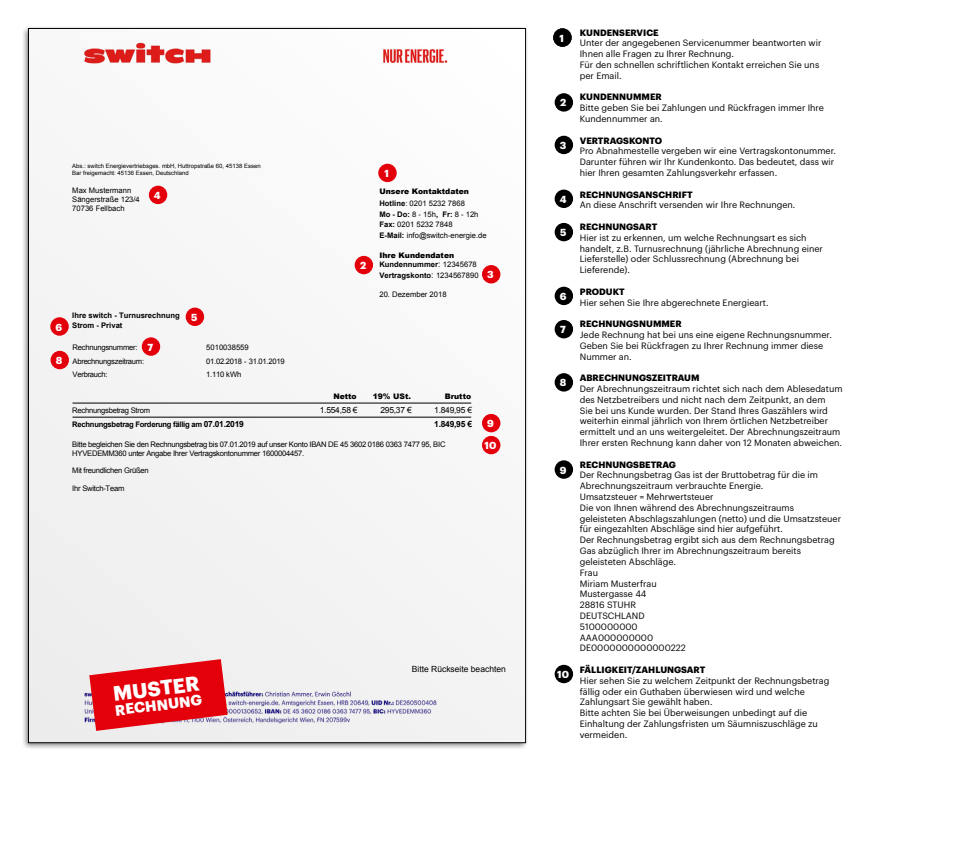
<style>
.page{position:relative;width:964px;height:842px;background:#fff}
.page>*{position:absolute;margin:0;border:0;box-sizing:border-box;transform-origin:0 0}
.t1{font:700 20.4px "Graphik";color:#fff}
.t2{font:700 14.7px "Graphik";color:#fff}
.t3{font:700 10px/22px "Graphik";color:#fff}
.t4{font:9px/10.8px "Graphik";color:#000}
.t5{font:700 9px "Graphik";color:#000}
.t6{font:8.5px "Arial";letter-spacing:-.03em;color:#000}
.t7{font:8.5px "Arial";color:#000}
.t8{font:700 8.5px "Arial";color:#000}
.t9{font:7.6px/13.2px "Arial";letter-spacing:-.035em;color:#000}
.t10{font:700 7.6px/10px "Arial";color:#000}
.t11{font:7.6px/10.5px "Arial";color:#000}
.t12{font:900 7.6px/12.1px "Arial";color:#000}
.t13{font:700 7.6px "Arial";letter-spacing:-.035em;color:#000}
.t14{font:7.6px/8.8px "Arial";color:#000}
.t15{font:5.9px/6.8px "Arial";color:#000}
.s1{font-weight:700}
.s2{font-weight:400}
.s3{font-weight:900}
.s4{font-weight:400;font-size:8.5px}
.s5{font-style:inherit}
.s6{font-size:8.5px}
</style>
<div class="page">
<div style="left:21px;top:25px;width:508px;height:725px;background:#000;opacity:.5"></div>
<div style="left:28px;top:28px;width:498px;height:715px;background:#f5f5f5"></div>
<div style="left:553px;top:28px;width:19px;height:19px;background:#000;border-radius:50%"></div>
<div style="left:555px;top:136px;width:18px;height:18px;background:#000;border-radius:50%"></div>
<div style="left:555px;top:93px;width:18px;height:19px;background:#000;border-radius:50%"></div>
<div style="left:555px;top:190px;width:18px;height:18px;background:#000;border-radius:50%"></div>
<div style="left:555px;top:223px;width:18px;height:18px;background:#000;border-radius:50%"></div>
<div style="left:555px;top:287px;width:18px;height:18px;background:#000;border-radius:50%"></div>
<div style="left:555px;top:320px;width:18px;height:18px;background:#000;border-radius:50%"></div>
<div style="left:555px;top:373px;width:18px;height:19px;background:#000;border-radius:50%"></div>
<div style="left:555px;top:460px;width:18px;height:19px;background:#000;border-radius:50%"></div>
<div style="left:555px;top:665px;width:18px;height:18px;background:#000;border-radius:50%"></div>
<div style="left:378px;top:164px;width:19px;height:18px;background:#e3000b;border-radius:50%"></div>
<div style="left:355px;top:256px;width:18px;height:18px;background:#e3000b;border-radius:50%"></div>
<div style="left:482px;top:265px;width:18px;height:18px;background:#e3000b;border-radius:50%"></div>
<div style="left:149px;top:186px;width:18px;height:18px;background:#e3000b;border-radius:50%"></div>
<div style="left:186px;top:308px;width:18px;height:18px;background:#e3000b;border-radius:50%"></div>
<div style="left:50px;top:317px;width:19px;height:19px;background:#e3000b;border-radius:50%"></div>
<div style="left:142px;top:337px;width:18px;height:19px;background:#e3000b;border-radius:50%"></div>
<div style="left:51px;top:351px;width:18px;height:18px;background:#e3000b;border-radius:50%"></div>
<div style="left:482px;top:414px;width:18px;height:18px;background:#e3000b;border-radius:50%"></div>
<div style="left:482px;top:436px;width:18px;height:18px;background:#e3000b;border-radius:50%"></div>
<svg style="left:89px;top:659px;width:139px;height:72px"></svg>
<p class="t3" style="left:55px;top:315px;width:8px">6</p>
<p class="t3" style="left:56px;top:349px;width:8px">8</p>
<p class="t15" style="left:72px;top:163px;width:190px">Abs.: switch Energievertriebsges. mbH, Huttropstraße 60, 45138 Essen<br>Bar freigemacht: 45136 Essen, Deutschland</p>
<p class="t11" style="left:72px;top:185px;width:61px">Max Mustermann</p>
<p class="t14" style="left:72px;top:195px;width:69px">Sängerstraße 123/4<br>70736 Fellbach</p>
<p class="t12" style="left:379px;top:185px;width:91px">Unsere Kontaktdaten<br><span class="s1">Hotline</span><span class="s2">: 0201 5232 7868</span></p>
<p class="t11" style="left:379px;top:209px;width:109px"><span class="s1">Mo - Do:</span> 8 - 15h<span class="s1">, Fr:</span> 8 - 12h<br><span class="s1">Fax:</span> 0201 5232 7848<br><span class="s1">E-Mail:</span> info@switch-energie.de</p>
<p class="t10" style="left:379px;top:250px;width:101px"><span class="s3">Ihre Kundendaten<br></span>Kundennummer<span class="s4">:</span> <span class="s2">1</span><span class="s2">2345678<br></span>Vertragskonto<span class="s4">:</span> <span class="s2">1</span><span class="s2">234567890</span></p>
<p class="t11" style="left:379px;top:289px;width:69px">20. Dezember 2018</p>
<p class="t3" style="left:384px;top:161px;width:6px">1</p>
<p class="t3" style="left:154px;top:183px;width:8px">4</p>
<p class="t3" style="left:360px;top:254px;width:8px">2</p>
<p class="t3" style="left:487px;top:263px;width:8px">3</p>
<p class="t10" style="left:72px;top:311px;width:109px;line-height:9.7px">Ihre switch - Turnusrechnung<br><span class="s5">Strom</span> - Privat</p>
<p class="t9" style="left:73px;top:341px;width:73px">Rechnungsnummer:<br>Abrechnungszeitraum:<br>Verbrauch:</p>
<p class="t3" style="left:147px;top:335px;width:7px">7</p>
<p class="t3" style="left:191px;top:305px;width:8px">5</p>
<p class="t9" style="left:206px;top:341px;width:80px">5010038559<br>01.02.2018 - 31.01.2019</p>
<p class="t9" style="left:206px;top:368px;width:37px">1.110 kWh</p>
<p class="t12" style="left:333px;top:389px;width:25px">Netto</p>
<p class="t12" style="left:373px;top:389px;width:40px">19% USt.</p>
<p class="t12" style="left:445px;top:389px;width:28px">Brutto</p>
<p class="t9" style="left:72px;top:404px;width:79px">Rechnungsbetrag <span class="s5">Strom</span></p>
<p class="t6" style="left:320px;top:405px;width:39px">1.554,58 <span class="s5">€</span></p>
<p class="t6" style="left:380px;top:405px;width:33px">295,37 <span class="s5">€</span></p>
<p class="t6" style="left:434px;top:405px;width:39px">1.849,95 <span class="s5">€</span></p>
<p class="t13" style="left:72px;top:419px;width:173px">Rechnungsbetrag Forderung fällig am <span class="s6">07.01.2019</span></p>
<p class="t8" style="left:434px;top:419px;width:39px"><span class="s5">1</span>.849,95 <span class="s5">€</span></p>
<p class="t9" style="left:72px;top:440px;width:375px;line-height:8.8px">Bitte begleichen Sie den Rechnungsbetrag bis 07.01.2019 auf unser Konto IBAN DE 45 3602 0186 0363 7477 95, BIC<br>HYVEDEMM360 unter Angabe Ihrer Vertragskontonummer 1600004457.</p>
<p class="t9" style="left:72px;top:464px;width:78px">Mit freundlichen Grüßen</p>
<p class="t9" style="left:72px;top:481px;width:54px">Ihr Switch-Team</p>
<p class="t3" style="left:484px;top:412px;width:13px">9<br>10</p>
<h1 class="t1" style="left:111px;top:678px;width:88px;rotate:-7deg">MUSTER</h1>
<h2 class="t2" style="left:114px;top:699px;width:89px;rotate:-7deg">RECHNUNG</h2>
<p class="t7" style="left:412px;top:663px;width:95px">Bitte Rückseite beachten</p>
<p class="t3" style="left:555px;top:26px;width:14px">5 51</p>
<p class="t3" style="left:560px;top:91px;width:8px">2</p>
<p class="t3" style="left:560px;top:133px;width:8px">3</p>
<p class="t3" style="left:560px;top:187px;width:8px">4</p>
<p class="t3" style="left:560px;top:221px;width:8px">5</p>
<p class="t3" style="left:560px;top:284px;width:8px">6</p>
<p class="t3" style="left:560px;top:318px;width:7px">7</p>
<p class="t3" style="left:560px;top:371px;width:8px">8</p>
<p class="t3" style="left:560px;top:458px;width:8px">9</p>
<p class="t3" style="left:557px;top:662px;width:13px">10</p>
<p class="t5" style="left:580px;top:25px;width:80px">KUNDENSERVICE</p>
<p class="t4" style="left:580px;top:37px;width:243px">Unter der angegebenen Servicenummer beantworten wir Ihnen alle Fragen zu Ihrer Rechnung.<br>Für den schnellen schriftlichen Kontakt erreichen Sie uns per Email.</p>
<p class="t5" style="left:580px;top:90px;width:84px">KUNDENNUMMER</p>
<p class="t4" style="left:580px;top:102px;width:246px">Bitte geben Sie bei Zahlungen und Rückfragen immer Ihre<br>Kundennummer an.</p>
<p class="t5" style="left:580px;top:133px;width:84px">VERTRAGSKONTO</p>
<p class="t4" style="left:580px;top:145px;width:258px">Pro Abnahmestelle vergeben wir eine Vertragskontonummer.<br>Darunter führen wir Ihr Kundenkonto. Das bedeutet, dass wir hier Ihren gesamten Zahlungsverkehr erfassen.</p>
<p class="t5" style="left:580px;top:187px;width:114px">RECHNUNGSANSCHRIFT</p>
<p class="t4" style="left:580px;top:199px;width:217px">An diese Anschrift versenden wir Ihre Rechnungen.</p>
<p class="t5" style="left:580px;top:220px;width:79px">RECHNUNGSART</p>
<p class="t4" style="left:580px;top:231px;width:245px">Hier ist zu erkennen, um welche Rechnungsart es sich handelt, z.B. Turnusrechnung (jährliche Abrechnung einer Lieferstelle) oder Schlussrechnung (Abrechnung bei Lieferende).</p>
<p class="t5" style="left:580px;top:285px;width:47px">PRODUKT</p>
<p class="t4" style="left:580px;top:296px;width:190px">Hier sehen Sie Ihre abgerechnete Energieart.</p>
<p class="t5" style="left:580px;top:317px;width:103px">RECHNUNGSNUMMER</p>
<p class="t4" style="left:580px;top:329px;width:254px">Jede Rechnung hat bei uns eine eigene Rechnungsnummer.<br>Geben Sie bei Rückfragen zu Ihrer Rechnung immer diese<br>Nummer an.</p>
<p class="t5" style="left:580px;top:371px;width:121px">ABRECHNUNGSZEITRAUM</p>
<p class="t4" style="left:580px;top:383px;width:264px">Der Abrechnungszeitraum richtet sich nach dem Ablesedatum des Netzbetreibers und nicht nach dem Zeitpunkt, an dem<br>Sie bei uns Kunde wurden. Der Stand Ihres Gaszählers wird weiterhin einmal jährlich von Ihrem örtlichen Netzbetreiber ermittelt und an uns weitergeleitet. Der Abrechnungszeitraum Ihrer ersten Rechnung kann daher von 12 Monaten abweichen.</p>
<p class="t5" style="left:580px;top:457px;width:98px">RECHNUNGSBETRAG</p>
<p class="t4" style="left:580px;top:469px;width:263px">Der Rechnungsbetrag Gas ist der Bruttobetrag für die im<br>Abrechnungszeitraum verbrauchte Energie.<br>Umsatzsteuer = Mehrwertsteuer<br>Die von Ihnen während des Abrechnungszeitraums geleisteten Abschlagszahlungen (netto) und die Umsatzsteuer für eingezahlten Abschläge sind hier aufgeführt.<br>Der Rechnungsbetrag ergibt sich aus dem Rechnungsbetrag<br>Gas abzüglich Ihrer im Abrechnungszeitraum bereits geleisteten Abschläge.<br>Frau<br>Miriam Musterfrau<br>Mustergasse 44<br>28816 STUHR<br>DEUTSCHLAND<br>5100000000<br>AAA000000000<br>DE0000000000000222</p>
<p class="t5" style="left:580px;top:663px;width:127px">FÄLLIGKEIT/ZAHLUNGSART</p>
<p class="t4" style="left:580px;top:674px;width:251px">Hier sehen Sie zu welchem Zeitpunkt der Rechnungsbetrag fällig oder ein Guthaben überwiesen wird und welche Zahlungsart Sie gewählt haben.<br>Bitte achten Sie bei Überweisungen unbedingt auf die Einhaltung der Zahlungsfristen um Säumniszuschläge zu vermeiden.</p>
</div>
